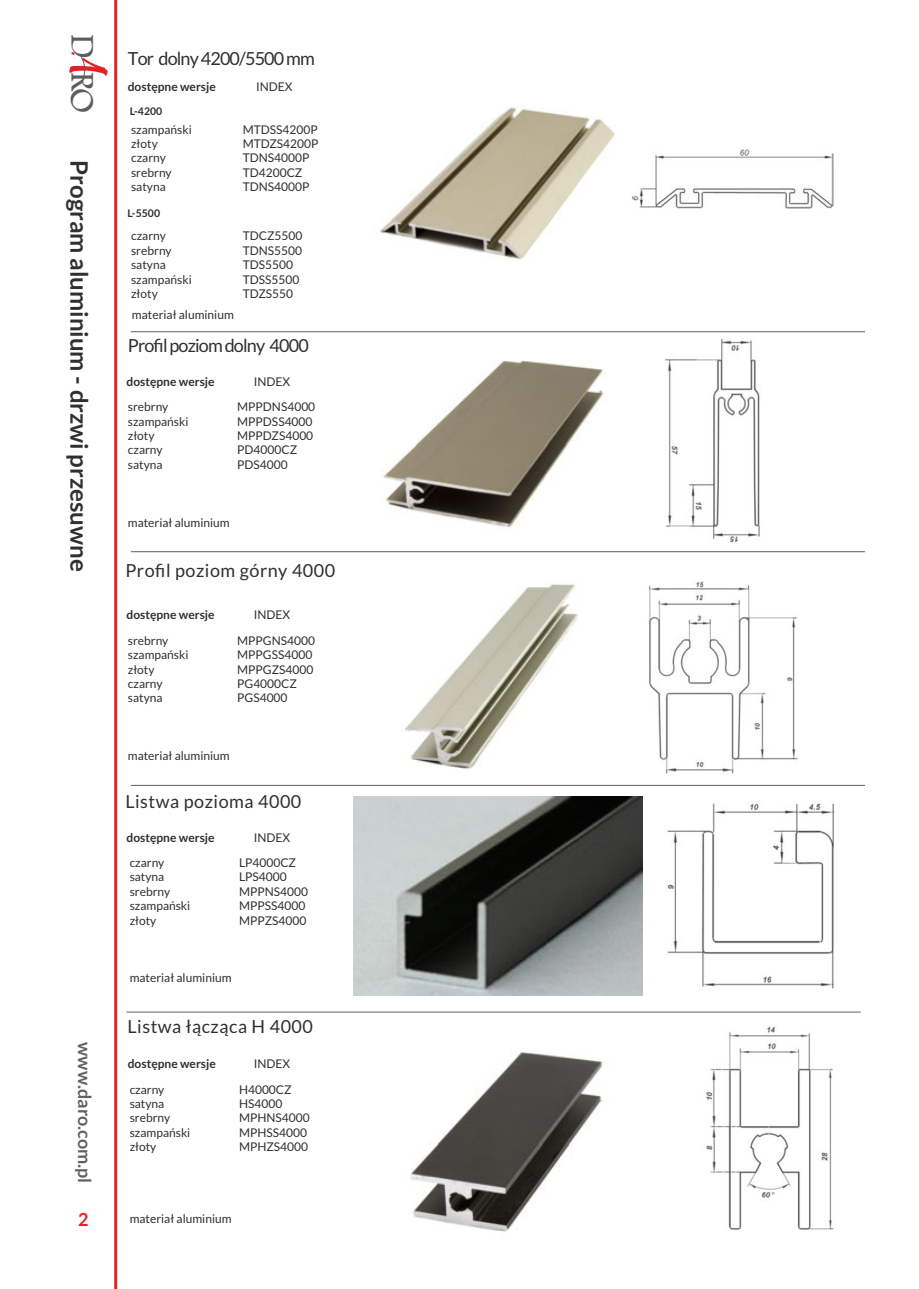
<style>
.page{position:relative;width:919px;height:1289px;background:#fff}
.page>*{position:absolute;margin:0;border:0;box-sizing:border-box;transform-origin:0 0}
.t1{font:34.35px "Andalus";color:#5c5d5d}
.t2{font:700 24px "Lato";color:#312f30}
.t3{font:18px "Lato";letter-spacing:.03em;color:#312f30}
.t4{font:18px "Lato";letter-spacing:-.045em;color:#312f30}
.t5{font:700 18px "Lato";color:#606160}
.t6{font:700 18px "Lato";color:#e42226}
.t7{font:12px/14.4px "Lato";color:#312f30}
.t8{font:700 12px "Lato";color:#312f30}
.t9{font:700 10.5px "Lato";color:#312f30}
</style>
<div class="page">
<hr style="left:114px;top:0;width:3px;height:1288px;background:#e42226">
<svg style="left:69px;top:52px;width:39px;height:29px"></svg>
<hr style="left:126px;top:1011px;width:734px;height:1px;background:#606160">
<hr style="left:131px;top:785px;width:733px;height:1px;background:#5a5a5d">
<hr style="left:131px;top:331px;width:733px;height:1px;background:#606160">
<img style="left:706px;top:1026px;width:128px;height:204px">
<img style="left:380px;top:107px;width:235px;height:153px">
<img style="left:383px;top:360px;width:221px;height:168px">
<img style="left:405px;top:584px;width:173px;height:185px">
<img style="left:411px;top:1052px;width:192px;height:180px">
<img style="left:353px;top:796px;width:289px;height:199px">
<img style="left:667px;top:803px;width:168px;height:186px">
<img style="left:649px;top:581px;width:149px;height:193px">
<img style="left:665px;top:339px;width:95px;height:204px">
<hr style="left:131px;top:551px;width:733px;height:1px;background:#606160">
<img style="left:631px;top:149px;width:202px;height:60px">
<h1 class="t1" style="left:107px;top:34px;width:81px;rotate:90deg">D RO</h1>
<h2 class="t2" style="left:93px;top:160px;width:413px;rotate:90deg">Program aluminium - drzwi przesuwne</h2>
<h3 class="t5" style="left:95px;top:1042px;width:143px;rotate:90deg">www.daro.com.pl</h3>
<h3 class="t6" style="left:78px;top:1209px;width:12px">2</h3>
<h3 class="t4" style="left:128px;top:48px;width:188px">Tor dolny 4200/5500 mm</h3>
<p class="t8" style="left:128px;top:80px;width:89px">dostępne wersje</p>
<p class="t9" style="left:130px;top:105px;width:34px">L-4200</p>
<p class="t7" style="left:131px;top:122px;width:62px">szampański złoty czarny srebrny satyna</p>
<p class="t9" style="left:127px;top:207px;width:34px">L-5500</p>
<p class="t7" style="left:131px;top:229px;width:62px">czarny srebrny satyna szampański złoty</p>
<p class="t7" style="left:256px;top:79px;width:38px">INDEX</p>
<p class="t7" style="left:243px;top:122px;width:77px">MTDSS4200P<br>MTDZS4200P<br>TDNS4000P<br>TD4200CZ<br>TDNS4000P</p>
<p class="t7" style="left:243px;top:229px;width:61px">TDCZ5500<br>TDNS5500<br>TDS5500<br>TDSS5500<br>TDZS550</p>
<p class="t7" style="left:132px;top:307px;width:103px">materiał aluminium</p>
<h3 class="t4" style="left:128px;top:336px;width:182px">Profil poziom dolny 4000</h3>
<p class="t8" style="left:126px;top:375px;width:89px">dostępne wersje</p>
<p class="t7" style="left:254px;top:375px;width:38px">INDEX</p>
<p class="t7" style="left:128px;top:399px;width:62px">srebrny szampański złoty czarny satyna</p>
<p class="t7" style="left:237px;top:399px;width:80px">MPPDNS4000<br>MPPDSS4000<br>MPPDZS4000<br>PD4000CZ<br>PDS4000</p>
<p class="t7" style="left:128px;top:515px;width:103px">materiał aluminium</p>
<h3 class="t3" style="left:125px;top:560px;width:211px">Profil poziom górny 4000</h3>
<p class="t8" style="left:126px;top:607px;width:89px">dostępne wersje</p>
<p class="t7" style="left:254px;top:607px;width:38px">INDEX</p>
<p class="t7" style="left:128px;top:633px;width:62px">srebrny szampański złoty czarny satyna</p>
<p class="t7" style="left:237px;top:633px;width:79px">MPPGNS4000<br>MPPGSS4000<br>MPPGZS4000<br>PG4000CZ<br>PGS4000</p>
<p class="t7" style="left:128px;top:748px;width:103px">materiał aluminium</p>
<h3 class="t3" style="left:125px;top:791px;width:177px">Listwa pozioma 4000</h3>
<p class="t8" style="left:126px;top:830px;width:89px">dostępne wersje</p>
<p class="t7" style="left:254px;top:830px;width:38px">INDEX</p>
<p class="t7" style="left:130px;top:855px;width:62px">czarny satyna srebrny szampański złoty</p>
<p class="t7" style="left:239px;top:855px;width:70px">LP4000CZ<br>LPS4000<br>MPPNS4000<br>MPPSS4000<br>MPPZS4000</p>
<p class="t7" style="left:130px;top:970px;width:103px">materiał aluminium</p>
<h3 class="t3" style="left:127px;top:1016px;width:187px">Listwa łącząca H 4000</h3>
<p class="t8" style="left:128px;top:1057px;width:89px">dostępne wersje</p>
<p class="t7" style="left:254px;top:1056px;width:38px">INDEX</p>
<p class="t7" style="left:130px;top:1081px;width:62px">czarny satyna srebrny szampański złoty</p>
<p class="t7" style="left:239px;top:1081px;width:72px">H4000CZ<br>HS4000<br>MPHNS4000<br>MPHSS4000<br>MPHZS4000</p>
<p class="t7" style="left:130px;top:1211px;width:103px">materiał aluminium</p>
</div>
